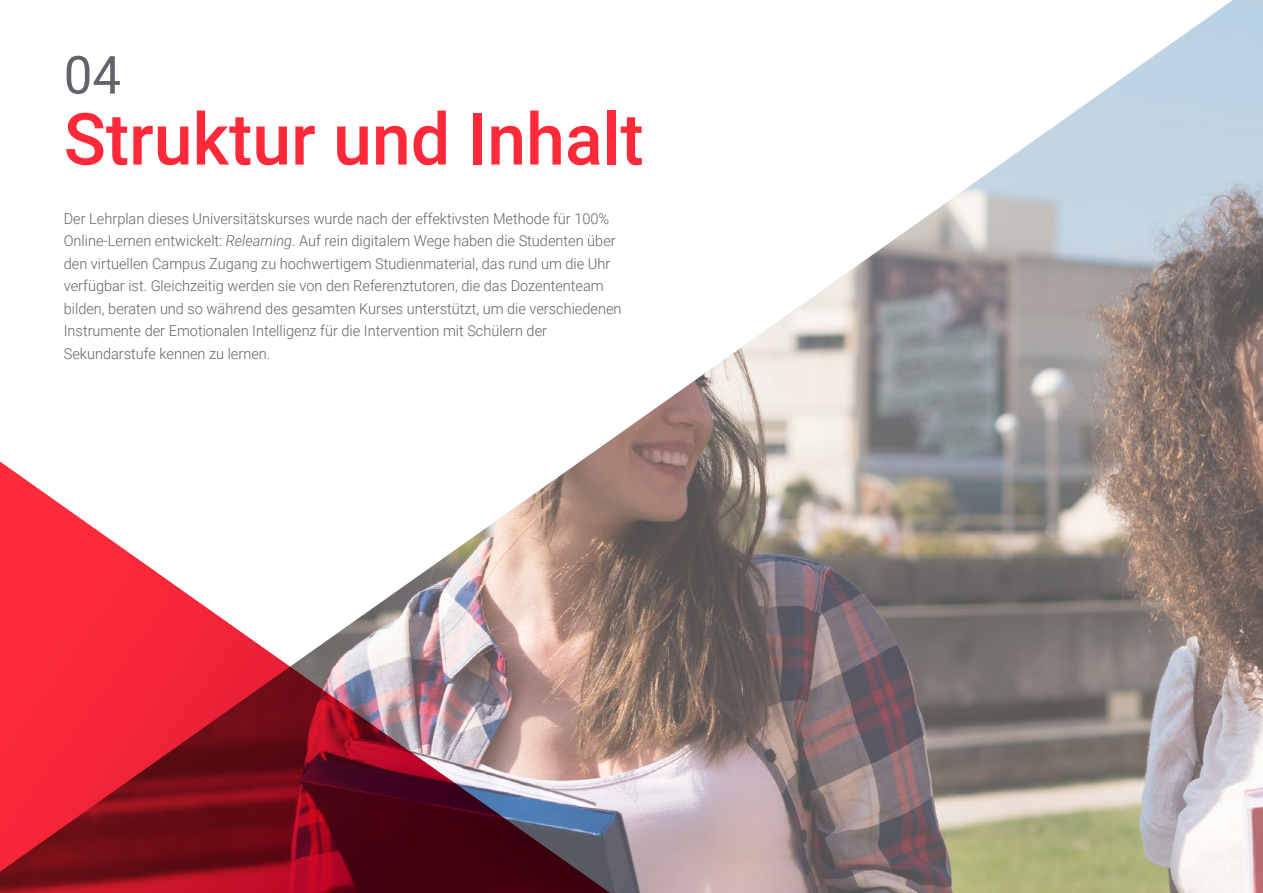
<style>
.page{position:relative;width:1263px;height:893px;background:#fff}
.page>*{position:absolute;margin:0;border:0;box-sizing:border-box;transform-origin:0 0}
.t1{font:500 72px "Roboto";color:#ff293a}
.t2{font:52.5px "Roboto";color:#61646a}
.t3{font:300 15px/22.5px "Roboto";color:#61646a}
.s1{font-style:italic}
</style>
<div class="page">
<img style="left:602px;top:0;width:661px;height:893px">
<svg style="left:0;top:446px;width:640px;height:447px"></svg>
<h2 class="t2" style="left:64px;top:38px;width:59px">04</h2>
<h1 class="t1" style="left:64px;top:89px;width:581px">Struktur und Inhalt</h1>
<p class="t3" style="left:64px;top:207px;width:559px">Der Lehrplan dieses Universitätskurses wurde nach der effektivsten Methode für 100% Online-Lernen entwickelt: <span class="s1">Relearning</span>. Auf rein digitalem Wege haben die Studenten über den virtuellen Campus Zugang zu hochwertigem Studienmaterial, das rund um die Uhr verfügbar ist. Gleichzeitig werden sie von den Referenztutoren, die das Dozententeam bilden, beraten und so während des gesamten Kurses unterstützt, um die verschiedenen Instrumente der Emotionalen Intelligenz für die Intervention mit Schülern der Sekundarstufe kennen zu lernen.</p>
</div>
